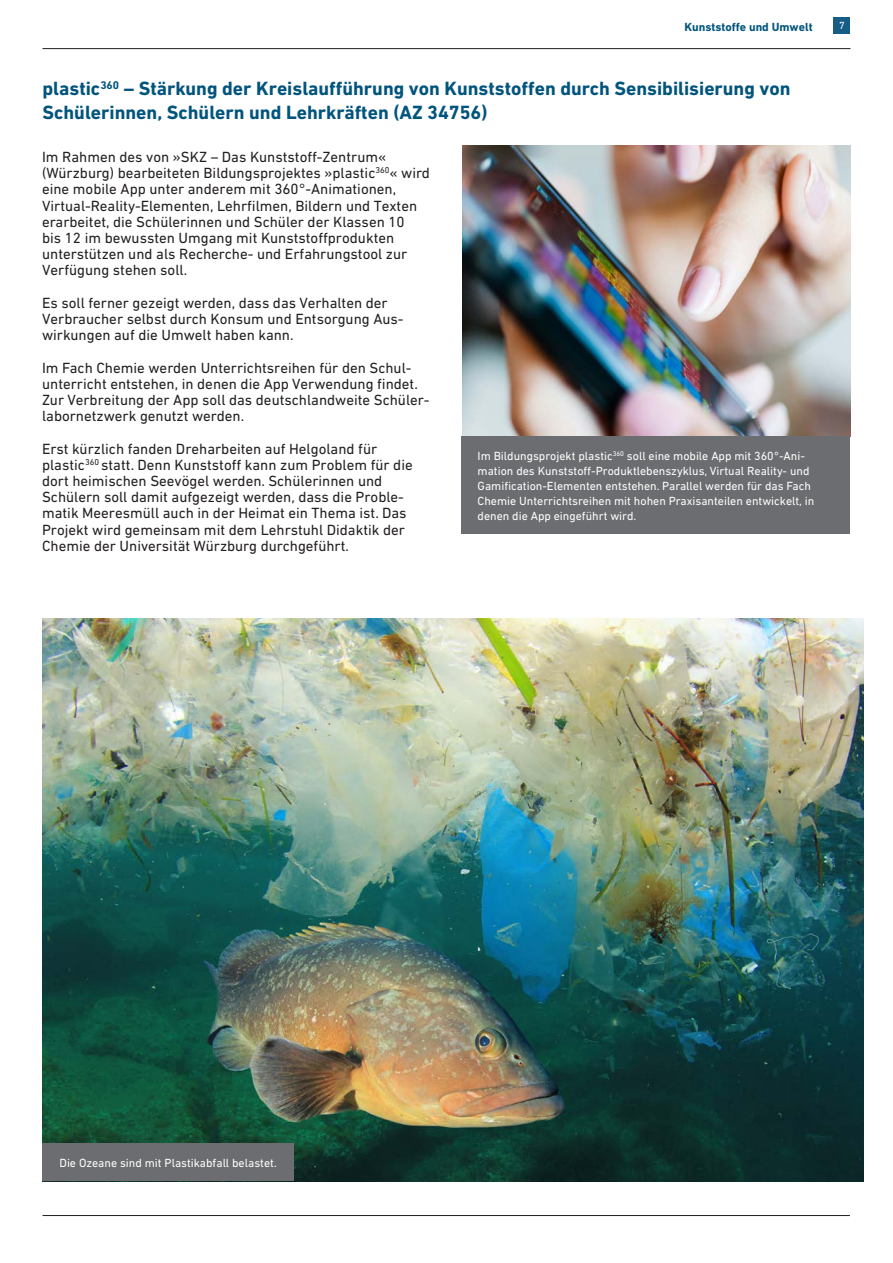
<style>
.page{position:relative;width:893px;height:1263px;background:#fff}
.page>*{position:absolute;margin:0;border:0;box-sizing:border-box;transform-origin:0 0}
.Überschrift_mittel{font:700 19.5px/23.4px "DIN Next W1 G";color:#01547c}
.DinText{font:15px/16.2px "DIN Next W1 G";color:#231f20}
.Bildunterschrift_wei{font:12px/15px "DIN Next W1 G";color:#fff}
.t1{font:700 12px "DIN Next W1 G";color:#01547c}
.t2{font:10.5px "DIN Next W1 G";color:#fff}
</style>
<div class="page">
<hr style="left:43px;top:48px;width:807px;height:1px;background:#231f20">
<hr style="left:43px;top:1215px;width:807px;height:1px;background:#231f20">
<div style="left:833px;top:17px;width:17px;height:16px;background:#165d85"></div>
<img style="left:462px;top:146px;width:388px;height:290px">
<img style="left:43px;top:618px;width:821px;height:563px">
<div style="left:43px;top:1143px;width:251px;height:38px;background:#6c6d70"></div>
<div style="left:461px;top:436px;width:388px;height:98px;background:#6c6d70"></div>
<p class="t1" style="left:684px;top:20px;width:130px">Kunststoffe und Umwelt</p>
<p class="Überschrift_mittel" style="left:43px;top:77px;width:750px">plastic<sup>360</sup> – Stärkung der Kreislaufführung von Kunststoffen durch Sensibilisierung von<br>Schülerinnen, Schülern und Lehrkräften (AZ 34756)</p>
<p class="DinText" style="left:42px;top:149px;width:389px">Im Rahmen des von »SKZ – Das Kunststoff-Zentrum« (Würzburg) bearbeiteten Bildungsprojektes »plastic<sup>360</sup>« wird eine mobile App unter anderem mit 360°-Animationen, Virtual-Reality-Elementen, Lehrfilmen, Bildern und Texten erarbeitet, die Schülerinnen und Schüler der Klassen 10<br>bis 12 im bewussten Umgang mit Kunststoffprodukten unterstützen und als Recherche- und Erfahrungstool zur Verfügung stehen soll.</p>
<p class="DinText" style="left:42px;top:294px;width:363px">Es soll ferner gezeigt werden, dass das Verhalten der<br>Verbraucher selbst durch Konsum und Entsorgung Aus&shy;wirkungen auf die Umwelt haben kann.</p>
<p class="DinText" style="left:42px;top:359px;width:389px">Im Fach Chemie werden Unterrichtsreihen für den Schul&shy;unterricht entstehen, in denen die App Verwendung findet.<br>Zur Verbreitung der App soll das deutschlandweite Schüler&shy;labornetzwerk genutzt werden.</p>
<p class="DinText" style="left:42px;top:440px;width:372px">Erst kürzlich fanden Dreharbeiten auf Helgoland für plastic<sup>360</sup> statt. Denn Kunststoff kann zum Problem für die dort heimischen Seevögel werden. Schülerinnen und Schülern soll damit aufgezeigt werden, dass die Proble&shy;matik Meeresmüll auch in der Heimat ein Thema ist. Das Projekt wird gemeinsam mit dem Lehrstuhl Didaktik der Chemie der Universität Würzburg durchgeführt.</p>
<p class="Bildunterschrift_wei" style="left:478px;top:448px;width:338px">Im Bildungsprojekt plastic<sup>360</sup> soll eine mobile App mit 360°-Ani&shy;mation des Kunststoff-Produktlebenszyklus, Virtual Reality- und Gamification-Elementen entstehen. Parallel werden für das Fach Chemie Unterrichtsreihen mit hohen Praxisanteilen entwickelt, in denen die App eingeführt wird.</p>
<p class="t2" style="left:839px;top:19px;width:7px">7</p>
<p class="Bildunterschrift_wei" style="left:60px;top:1155px;width:219px">Die Ozeane sind mit Plastikabfall belastet.</p>
</div>
